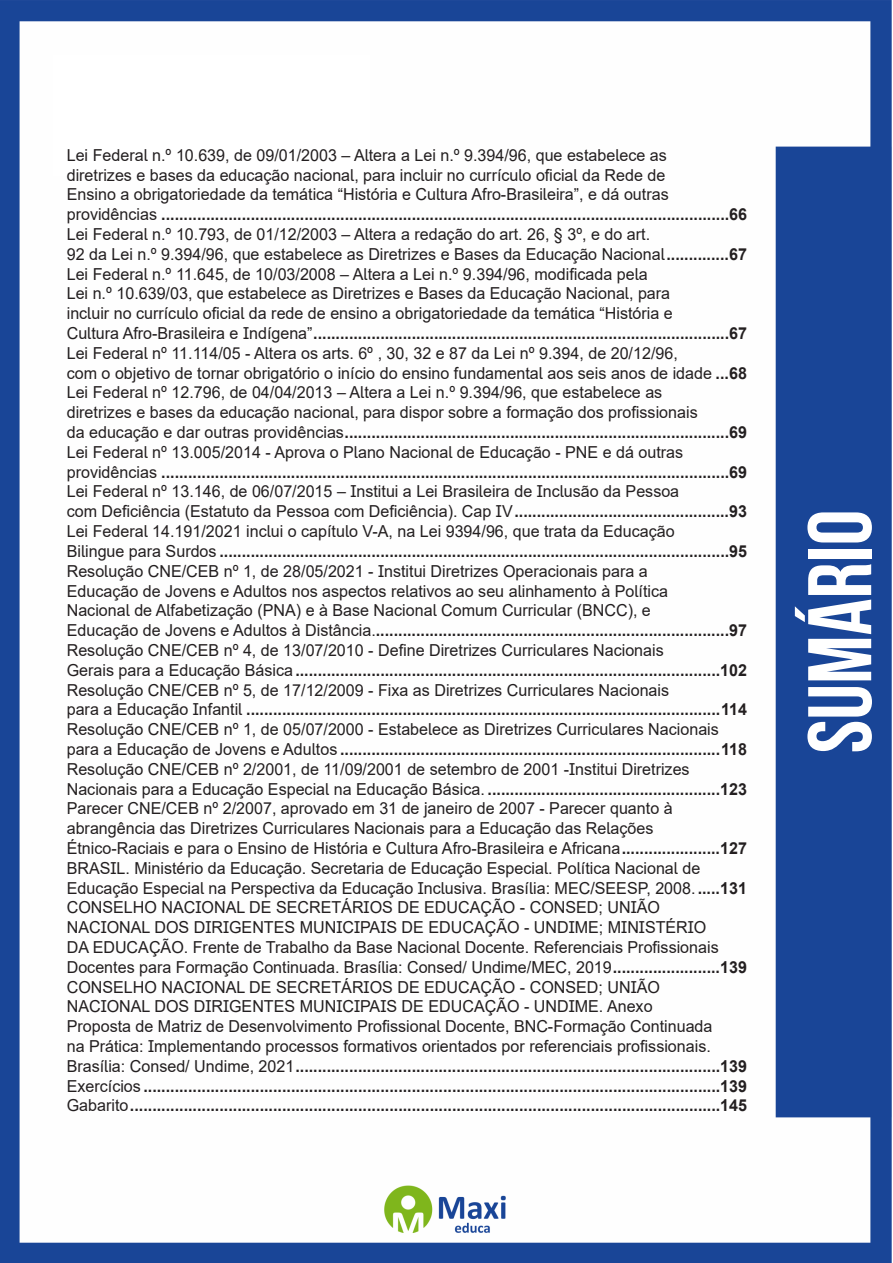
<style>
.page{position:relative;width:893px;height:1263px;background:#fff}
.page>*{position:absolute;margin:0;border:0;box-sizing:border-box;transform-origin:0 0}
.t1{font:700 90px "Bebas Neue";color:#fff}
.Titulo{font:16.5px "Arial";color:#231f20}
.Titulo-2{font:700 16.5px "Arial";color:#231f20}
.s1{font-weight:400}
.s2{font-weight:700}
</style>
<div class="page">
<img style="left:0;top:0;width:892px;height:1263px">
<div style="left:53px;top:55px;width:317px;height:121px;background:#fff"></div>
<p class="Titulo" style="left:67px;top:144px;width:602px">Lei Federal n.º 10.639, de 09/01/2003 – Altera a Lei n.º 9.394/96, que estabelece as</p>
<p class="Titulo" style="left:67px;top:163px;width:600px">diretrizes e bases da educação nacional, para incluir no currículo oficial da Rede de</p>
<p class="Titulo" style="left:67px;top:183px;width:603px">Ensino a obrigatoriedade da temática “História e Cultura Afro-Brasileira”, e dá outras</p>
<p class="Titulo-2" style="left:67px;top:203px;width:682px"><span class="s1">providências</span> ...............................................................................................................................66</p>
<p class="Titulo" style="left:67px;top:223px;width:585px">Lei Federal n.º 10.793, de 01/12/2003 – Altera a redação do art. 26, § 3º, e do art.</p>
<p class="Titulo" style="left:67px;top:243px;width:682px">92 da Lei n.º 9.394/96, que estabelece as Diretrizes e Bases da Educação Nacional<span class="s2">..............67</span></p>
<p class="Titulo" style="left:67px;top:262px;width:582px">Lei Federal n.º 11.645, de 10/03/2008 – Altera a Lei n.º 9.394/96, modificada pela</p>
<p class="Titulo" style="left:67px;top:282px;width:605px">Lei n.º 10.639/03, que estabelece as Diretrizes e Bases da Educação Nacional, para</p>
<p class="Titulo" style="left:67px;top:302px;width:608px">incluir no currículo oficial da rede de ensino a obrigatoriedade da temática “História e</p>
<p class="Titulo-2" style="left:67px;top:322px;width:682px"><span class="s1">Cultura Afro-Brasileira e Indígena”</span>.............................................................................................67</p>
<p class="Titulo" style="left:67px;top:342px;width:613px">Lei Federal nº 11.114/05 - Altera os arts. 6º , 30, 32 e 87 da Lei nº 9.394, de 20/12/96,</p>
<p class="Titulo" style="left:67px;top:361px;width:682px">com o objetivo de tornar obrigatório o início do ensino fundamental aos seis anos de idade <span class="s2">...68</span></p>
<p class="Titulo" style="left:67px;top:381px;width:597px">Lei Federal nº 12.796, de 04/04/2013 – Altera a Lei n.º 9.394/96, que estabelece as</p>
<p class="Titulo" style="left:67px;top:401px;width:632px">diretrizes e bases da educação nacional, para dispor sobre a formação dos profissionais</p>
<p class="Titulo-2" style="left:67px;top:421px;width:682px"><span class="s1">da educação e dar outras providências</span>......................................................................................69</p>
<p class="Titulo" style="left:67px;top:441px;width:618px">Lei Federal nº 13.005/2014 - Aprova o Plano Nacional de Educação - PNE e dá outras</p>
<p class="Titulo-2" style="left:67px;top:460px;width:682px"><span class="s1">providências</span> ...............................................................................................................................69</p>
<p class="Titulo" style="left:67px;top:480px;width:614px">Lei Federal nº 13.146, de 06/07/2015 – Institui a Lei Brasileira de Inclusão da Pessoa</p>
<p class="Titulo" style="left:67px;top:500px;width:682px">com Deficiência (Estatuto da Pessoa com Deficiência). Cap IV<span class="s2">................................................93</span></p>
<p class="Titulo" style="left:67px;top:520px;width:609px">Lei Federal 14.191/2021 inclui o capítulo V-A, na Lei 9394/96, que trata da Educação</p>
<p class="Titulo-2" style="left:67px;top:539px;width:682px"><span class="s1">Bilingue para Surdos</span> ..................................................................................................................95</p>
<p class="Titulo" style="left:67px;top:559px;width:583px">Resolução CNE/CEB nº 1, de 28/05/2021 - Institui Diretrizes Operacionais para a</p>
<p class="Titulo" style="left:67px;top:579px;width:603px">Educação de Jovens e Adultos nos aspectos relativos ao seu alinhamento à Política</p>
<p class="Titulo" style="left:67px;top:599px;width:586px">Nacional de Alfabetização (PNA) e à Base Nacional Comum Curricular (BNCC), e</p>
<p class="Titulo-2" style="left:67px;top:619px;width:682px"><span class="s1">Educação de Jovens e Adultos à Distância.</span>...............................................................................97</p>
<p class="Titulo" style="left:67px;top:639px;width:599px">Resolução CNE/CEB nº 4, de 13/07/2010 - Define Diretrizes Curriculares Nacionais</p>
<p class="Titulo-2" style="left:67px;top:658px;width:682px"><span class="s1">Gerais para a Educação Básica</span> ...............................................................................................102</p>
<p class="Titulo" style="left:67px;top:678px;width:604px">Resolução CNE/CEB nº 5, de 17/12/2009 - Fixa as Diretrizes Curriculares Nacionais</p>
<p class="Titulo-2" style="left:67px;top:698px;width:682px"><span class="s1">para a Educação Infantil</span> ..........................................................................................................114</p>
<p class="Titulo" style="left:67px;top:718px;width:654px">Resolução CNE/CEB nº 1, de 05/07/2000 - Estabelece as Diretrizes Curriculares Nacionais</p>
<p class="Titulo-2" style="left:67px;top:737px;width:682px"><span class="s1">para a Educação de Jovens e Adultos</span> .....................................................................................118</p>
<p class="Titulo" style="left:67px;top:757px;width:624px">Resolução CNE/CEB nº 2/2001, de 11/09/2001 de setembro de 2001 -Institui Diretrizes</p>
<p class="Titulo-2" style="left:67px;top:777px;width:682px"><span class="s1">Nacionais para a Educação Especial na Educação Básica.</span> ....................................................123</p>
<p class="Titulo" style="left:67px;top:797px;width:607px">Parecer CNE/CEB nº 2/2007, aprovado em 31 de janeiro de 2007 - Parecer quanto à</p>
<p class="Titulo" style="left:67px;top:817px;width:588px">abrangência das Diretrizes Curriculares Nacionais para a Educação das Relações</p>
<p class="Titulo" style="left:67px;top:837px;width:682px">Étnico-Raciais e para o Ensino de História e Cultura Afro-Brasileira e Africana<span class="s2">......................127</span></p>
<p class="Titulo" style="left:67px;top:856px;width:635px">BRASIL. Ministério da Educação. Secretaria de Educação Especial. Política Nacional de</p>
<p class="Titulo" style="left:67px;top:876px;width:682px">Educação Especial na Perspectiva da Educação Inclusiva. Brasília: MEC/SEESP, 2008.<span class="s2">.....131</span></p>
<p class="Titulo" style="left:67px;top:896px;width:595px">CONSELHO NACIONAL DE SECRETÁRIOS DE EDUCAÇÃO - CONSED; UNIÃO</p>
<p class="Titulo" style="left:67px;top:916px;width:641px">NACIONAL DOS DIRIGENTES MUNICIPAIS DE EDUCAÇÃO - UNDIME; MINISTÉRIO</p>
<p class="Titulo" style="left:67px;top:936px;width:653px">DA EDUCAÇÃO. Frente de Trabalho da Base Nacional Docente. Referenciais Profissionais</p>
<p class="Titulo" style="left:67px;top:955px;width:682px">Docentes para Formação Continuada. Brasília: Consed/ Undime/MEC, 2019<span class="s2">........................139</span></p>
<p class="Titulo" style="left:67px;top:975px;width:595px">CONSELHO NACIONAL DE SECRETÁRIOS DE EDUCAÇÃO - CONSED; UNIÃO</p>
<p class="Titulo" style="left:67px;top:995px;width:587px">NACIONAL DOS DIRIGENTES MUNICIPAIS DE EDUCAÇÃO - UNDIME. Anexo</p>
<p class="Titulo" style="left:67px;top:1015px;width:647px">Proposta de Matriz de Desenvolvimento Profissional Docente, BNC-Formação Continuada</p>
<p class="Titulo" style="left:67px;top:1035px;width:646px">na Prática: Implementando processos formativos orientados por referenciais profissionais.</p>
<p class="Titulo-2" style="left:67px;top:1054px;width:682px"><span class="s1">Brasília: Consed/ Undime, 2021</span>...............................................................................................139</p>
<p class="Titulo-2" style="left:67px;top:1074px;width:682px"><span class="s1">Exercícios</span> .................................................................................................................................139</p>
<p class="Titulo-2" style="left:67px;top:1094px;width:682px"><span class="s1">Gabarito</span>....................................................................................................................................145</p>
<h1 class="t1" style="left:791px;top:753px;width:245px;rotate:-90deg">sumário</h1>
</div>
